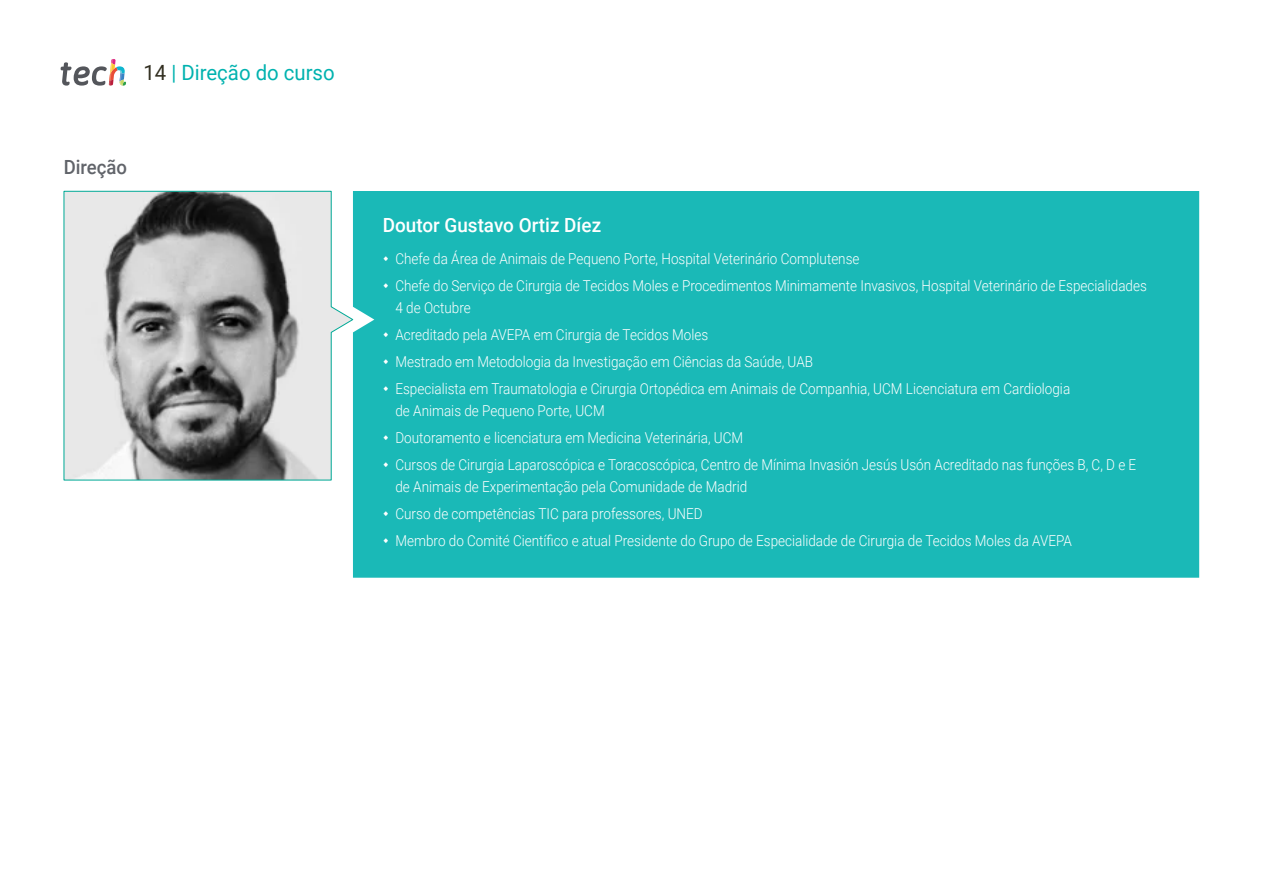
<style>
.page{position:relative;width:1263px;height:893px;background:#fff}
.page>*{position:absolute;margin:0;border:0;box-sizing:border-box;transform-origin:0 0}
.t1{font:21px "Roboto";color:#00b2af}
.t2{font:500 19.5px "Roboto";color:#fff}
.t3{font:500 19.5px "Roboto";color:#61646a;scale:.95 1}
.t4{font:300 15px/26.7px "Roboto";color:#fff;scale:.9 1}
.s1{color:#312e20}
</style>
<div class="page">
<svg style="left:61px;top:59px;width:65px;height:27px"></svg>
<div style="left:353px;top:191px;width:846px;height:387px;background:#1ab9b7"></div>
<svg style="left:64px;top:191px;width:289px;height:289px;background:#adaeae"></svg>
<svg style="left:384px;top:256px;width:4px;height:5px"></svg>
<svg style="left:384px;top:283px;width:4px;height:5px"></svg>
<svg style="left:384px;top:332px;width:4px;height:5px"></svg>
<svg style="left:384px;top:359px;width:4px;height:5px"></svg>
<svg style="left:384px;top:386px;width:4px;height:5px"></svg>
<svg style="left:384px;top:435px;width:4px;height:5px"></svg>
<svg style="left:384px;top:462px;width:4px;height:5px"></svg>
<svg style="left:384px;top:511px;width:4px;height:5px"></svg>
<svg style="left:384px;top:538px;width:4px;height:5px"></svg>
<h1 class="t1" style="left:144px;top:57px;width:193px"><span class="s1">14</span> | Direção do curso</h1>
<h2 class="t3" style="left:64px;top:153px;width:68px">Direção</h2>
<h2 class="t2" style="left:383px;top:212px;width:220px">Doutor Gustavo Ortiz Díez</h2>
<p class="t4" style="left:395px;top:245px;width:836px">Chefe da Área de Animais de Pequeno Porte, Hospital Veterinário Complutense<br>Chefe do Serviço de Cirurgia de Tecidos Moles e Procedimentos Minimamente Invasivos, Hospital Veterinário de Especialidades</p>
<p class="t4" style="left:395px;top:294px;width:751px">4 de Octubre<br>Acreditado pela AVEPA em Cirurgia de Tecidos Moles<br>Mestrado em Metodologia da Investigação em Ciências da Saúde, UAB<br>Especialista em Traumatologia e Cirurgia Ortopédica em Animais de Companhia, UCM Licenciatura em Cardiologia</p>
<p class="t4" style="left:395px;top:397px;width:825px">de Animais de Pequeno Porte, UCM<br>Doutoramento e licenciatura em Medicina Veterinária, UCM<br>Cursos de Cirurgia Laparoscópica e Toracoscópica, Centro de Mínima Invasión Jesús Usón Acreditado nas funções B, C, D e E</p>
<p class="t4" style="left:395px;top:473px;width:753px">de Animais de Experimentação pela Comunidade de Madrid<br>Curso de competências TIC para professores, UNED<br>Membro do Comité Científico e atual Presidente do Grupo de Especialidade de Cirurgia de Tecidos Moles da AVEPA</p>
</div>
